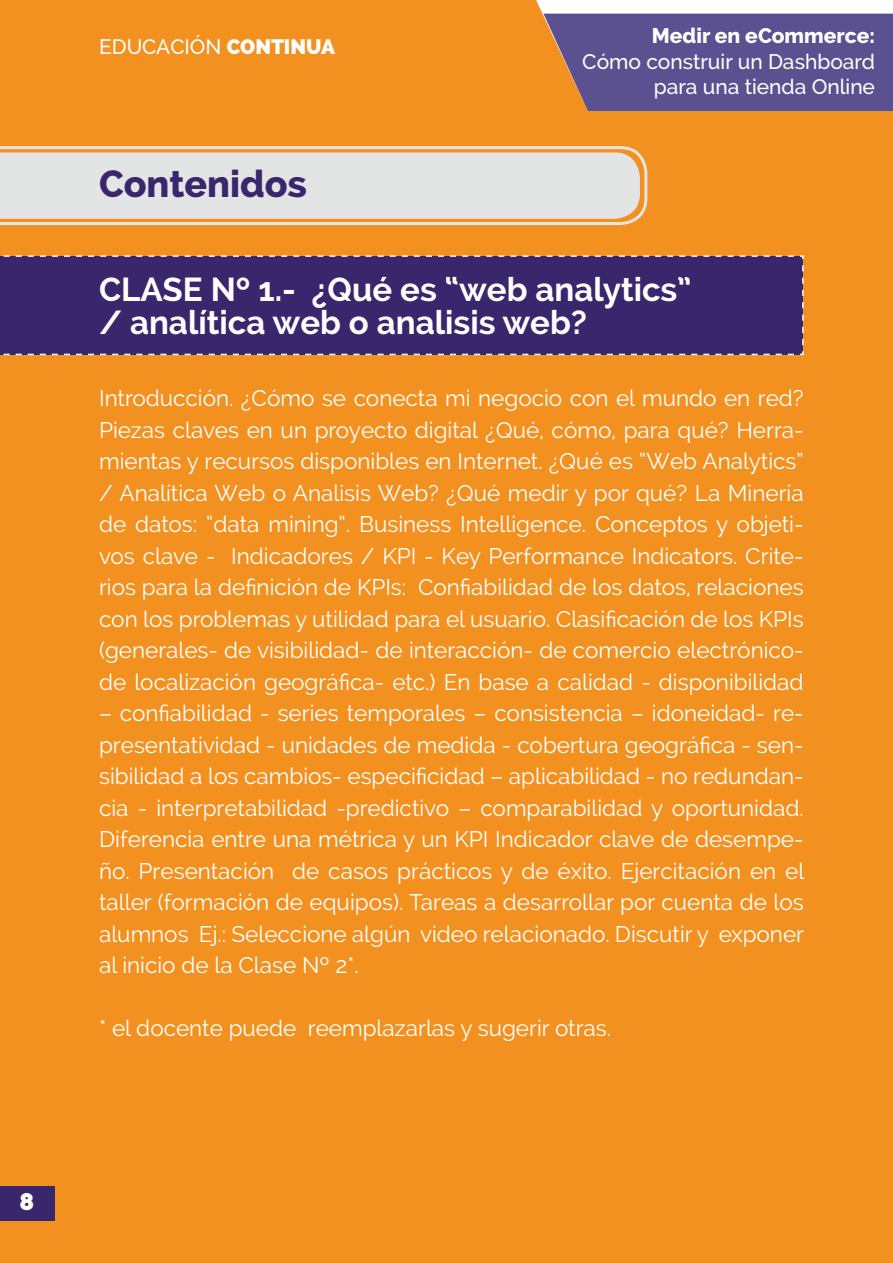
<style>
.page{position:relative;width:893px;height:1263px;background:#f29120}
.page>*{position:absolute;margin:0;border:0;box-sizing:border-box;transform-origin:0 0}
.t1{font:800 37.5px "Raleway";color:#3a266d}
.t2{font:700 33px/33px "Raleway";color:#fff}
.t3{font:800 24px "Raleway";color:#fff}
.t4{font:22.5px/31.5px "Raleway";color:#fff;text-align:justify}
.t5{font:500 21px/25.5px "Raleway";color:#fff;text-align:right}
.t6{font:800 21px "Raleway";color:#fff}
.t7{font:500 20.85px "Raleway";color:#fff}
.s1{font-weight:800}
</style>
<div class="page">
<div style="left:0;top:255px;width:804px;height:101px;background:#3a266d"></div>
<svg style="left:0;top:146px;width:647px;height:79px;background:#e4dbd0"></svg>
<div style="left:0;top:1187px;width:54px;height:34px;background:#3a266d"></div>
<svg style="left:536px;top:0;width:357px;height:111px;background:#7b6b95"></svg>
<p class="t3" style="left:20px;top:1188px;width:16px">8</p>
<p class="t7" style="left:99px;top:35px;width:237px">EDUCACIÓN <span class="s1">CONTINUA</span></p>
<h1 class="t1" style="left:99px;top:162px;width:209px">Contenidos</h1>
<p class="t6" style="left:652px;top:24px;width:225px">Medir en eCommerce:</p>
<p class="t5" style="left:582px;top:48px;width:294px">Cómo construir un Dashboard para una tienda Online</p>
<h2 class="t2" style="left:99px;top:273px;width:594px">CLASE Nº 1.- ¿Qué es “web analytics” / analítica web o analisis web?</h2>
<p class="t4" style="left:99px;top:382px;width:706px">Introducción. ¿Cómo se conecta mi negocio con el mundo en red?<br>Piezas claves en un proyecto digital ¿Qué, cómo, para qué? Herra&shy;mientas y recursos disponibles en Internet. ¿Qué es “Web Analytics” / Analítica Web o Analisis Web? ¿Qué medir y por qué? La Minería de datos: “data mining”. Business Intelligence. Conceptos y objeti&shy;vos clave - Indicadores / KPI - Key Performance Indicators. Crite&shy;rios para la definición de KPIs: Confiabilidad de los datos, relaciones con los problemas y utilidad para el usuario. Clasificación de los KPIs (generales- de visibilidad- de interacción- de comercio electrónico&shy;de localización geográfica- etc.) En base a calidad - disponibilidad</p>
<p class="t4" style="left:99px;top:697px;width:707px">– confiabilidad - series temporales – consistencia – idoneidad- re&shy;presentatividad - unidades de medida - cobertura geográfica - sen&shy;sibilidad a los cambios- especificidad – aplicabilidad - no redundan&shy;cia - interpretabilidad -predictivo – comparabilidad y oportunidad.<br>Diferencia entre una métrica y un KPI Indicador clave de desempe&shy;ño. Presentación de casos prácticos y de éxito. Ejercitación en el taller (formación de equipos). Tareas a desarrollar por cuenta de los alumnos Ej.: Seleccione algún video relacionado. Discutir y exponer al inicio de la Clase Nº 2*.</p>
<p class="t4" style="left:99px;top:1012px;width:513px">* el docente puede reemplazarlas y sugerir otras.</p>
</div>
